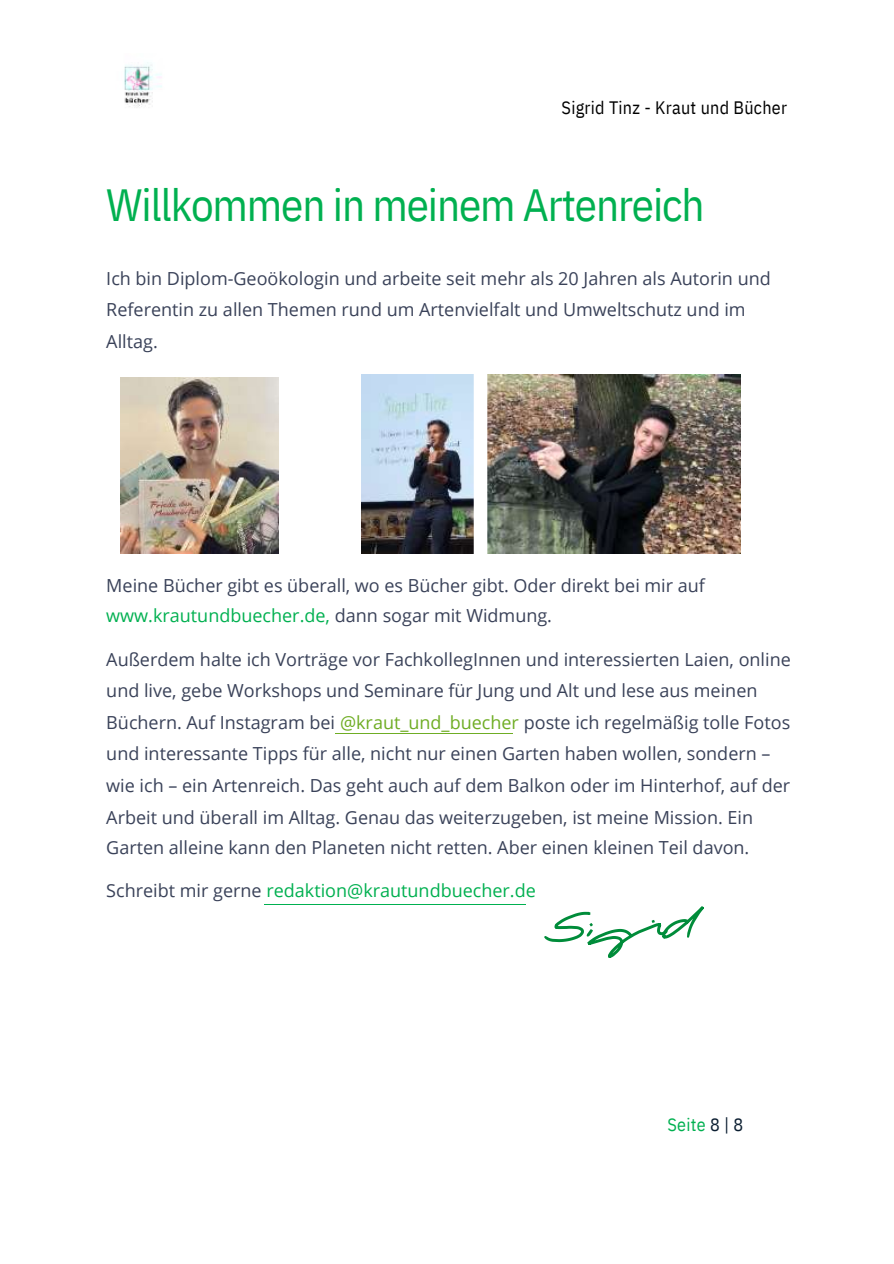
<style>
.page{position:relative;width:894px;height:1264px;background:#fff}
.page>*{position:absolute;margin:0;border:0;box-sizing:border-box;transform-origin:0 0}
.t1{font:45px "IBM Plex Sans Cond";letter-spacing:-.025em;color:#00b050}
.t2{font:18px/31.5px "Open Sans";color:#3a4259}
.t3{font:18px "Open Sans";color:#00b050}
.t4{font:18px "IBM Plex Sans Cond";letter-spacing:.015em;color:#000}
.t5{font:18px "IBM Plex Sans Cond";letter-spacing:.015em;color:#00b050}
.s1{color:#3a4259}
.s2{color:#6fad24}
.s3{color:#0a1d30}
</style>
<div class="page">
<img style="left:124px;top:62px;width:38px;height:46px">
<hr style="left:264px;top:904px;width:261px;height:1px;background:#00b050">
<hr style="left:335px;top:733px;width:178px;height:1px;background:#6fad24">
<img style="left:120px;top:377px;width:159px;height:176px">
<img style="left:361px;top:374px;width:379px;height:179px">
<svg style="left:544px;top:906px;width:159px;height:51px"></svg>
<p class="t4" style="left:561px;top:96px;width:227px">Sigrid Tinz - Kraut und Bücher</p>
<p class="t1" style="left:106px;top:175px;width:599px">Willkommen in meinem Artenreich</p>
<p class="t2" style="left:106px;top:262px;width:665px">Ich bin Diplom-Geoökologin und arbeite seit mehr als 20 Jahren als Autorin und<br>Referentin zu allen Themen rund um Artenvielfalt und Umweltschutz und im<br>Alltag.</p>
<p class="t2" style="left:106px;top:569px;width:600px">Meine Bücher gibt es überall, wo es Bücher gibt. Oder direkt bei mir auf</p>
<p class="t3" style="left:106px;top:603px;width:447px">www.krautundbuecher.de, <span class="s1">dann sogar mit Widmung.</span></p>
<p class="t2" style="left:106px;top:643px;width:685px">Außerdem halte ich Vorträge vor FachkollegInnen und interessierten Laien, online</p>
<p class="t2" style="left:106px;top:674px;width:652px">und live, gebe Workshops und Seminare für Jung und Alt und lese aus meinen</p>
<p class="t2" style="left:106px;top:706px;width:685px">Büchern. Auf Instagram bei <span class="s2">@kraut_und_buecher</span> poste ich regelmäßig tolle Fotos</p>
<p class="t2" style="left:106px;top:737px;width:665px">und interessante Tipps für alle, nicht nur einen Garten haben wollen, sondern –</p>
<p class="t2" style="left:106px;top:769px;width:685px">wie ich – ein Artenreich. Das geht auch auf dem Balkon oder im Hinterhof, auf der</p>
<p class="t2" style="left:106px;top:800px;width:648px">Arbeit und überall im Alltag. Genau das weiterzugeben, ist meine Mission. Ein</p>
<p class="t2" style="left:106px;top:831px;width:644px">Garten alleine kann den Planeten nicht retten. Aber einen kleinen Teil davon.</p>
<p class="t3" style="left:106px;top:877px;width:431px"><span class="s1">Schreibt mir gerne</span> redaktion@krautundbuecher.de</p>
<p class="t5" style="left:667px;top:1112px;width:77px">Seite <span class="s3">8 | 8</span></p>
</div>
